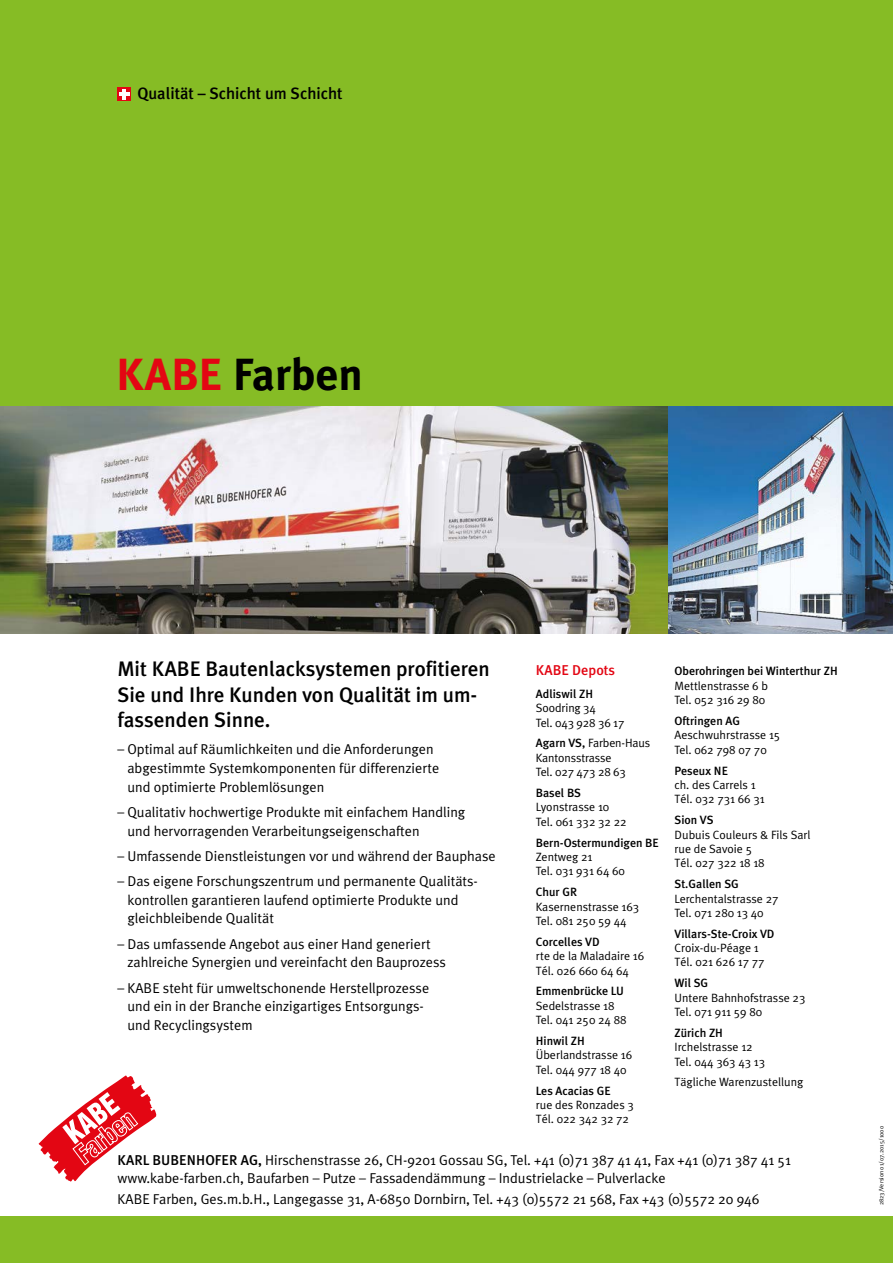
<style>
.page{position:relative;width:893px;height:1263px;background:#fff}
.page>*{position:absolute;margin:0;border:0;box-sizing:border-box;transform-origin:0 0}
.t1{font:700 45px "Meta Plus";color:#000}
.t2{font:500 21px/25.5px "Meta Plus";color:#000}
.t3{font:500 16.5px "Meta Plus";color:#000}
.t4{font:14.25px/18.8px "Meta Plus Normal";color:#000}
.t5{font:500 14.25px "Meta Plus";color:#e30613}
.t6{font:12px/14.4px "Meta Plus Normal";color:#000}
.t7{font:500 12px/14.4px "Meta Plus";color:#000}
.t8{font:6px "Meta Plus Normal";color:#000}
.s1{color:#e30613}
.s2{font-family:"Meta Plus";font-weight:500}
.s3{font-family:"Meta Plus Normal";font-weight:400}
</style>
<div class="page">
<svg style="left:39px;top:1075px;width:117px;height:107px"></svg>
<div style="left:0;top:1216px;width:893px;height:47px;background:#86bc25"></div>
<div style="left:0;top:0;width:893px;height:604px;background:#86bc25"></div>
<img style="left:0;top:406px;width:893px;height:228px">
<svg style="left:118px;top:87px;width:13px;height:14px"></svg>
<svg style="left:119px;top:89px;width:11px;height:10px"></svg>
<p class="t3" style="left:137px;top:84px;width:207px">Qualität – Schicht um Schicht</p>
<p class="t1" style="left:116px;top:349px;width:248px"><span class="s1">KABE</span> Farben</p>
<p class="t2" style="left:117px;top:656px;width:374px">Mit KABE Bautenlacksystemen profitieren<br>Sie und Ihre Kunden von Qualität im um&shy;fassenden Sinne.</p>
<p class="t4" style="left:127px;top:740px;width:313px;text-indent:-10px">– Optimal auf Räumlichkeiten und die Anforderungen abgestimmte Systemkomponenten für differenzierte und optimierte Problemlösungen</p>
<p class="t4" style="left:127px;top:802px;width:339px;text-indent:-10px">– Qualitativ hochwertige Produkte mit einfachem Handling und hervorragenden Verarbeitungseigenschaften</p>
<p class="t4" style="left:117px;top:846px;width:380px">– Umfassende Dienstleistungen vor und während der Bauphase</p>
<p class="t4" style="left:127px;top:871px;width:352px;text-indent:-10px">– Das eigene Forschungszentrum und permanente Qualitäts&shy;kontrollen garantieren laufend optimierte Produkte und gleichbleibende Qualität</p>
<p class="t4" style="left:127px;top:934px;width:320px;text-indent:-10px">– Das umfassende Angebot aus einer Hand generiert zahlreiche Synergien und vereinfacht den Bauprozess</p>
<p class="t4" style="left:127px;top:978px;width:303px;text-indent:-10px">– KABE steht für umweltschonende Herstellprozesse und ein in der Branche einzigartiges Entsorgungs&shy;und Recyclingsystem</p>
<p class="t5" style="left:536px;top:662px;width:81px">KABE Depots</p>
<p class="t6" style="left:536px;top:686px;width:90px"><span class="s2">Adliswil ZH<br></span>Soodring 34<br>Tel. 043 928 36 17</p>
<p class="t6" style="left:536px;top:736px;width:116px"><span class="s2">Agarn VS,</span> Farben-Haus<br>Kantonsstrasse<br>Tel. 027 473 28 63</p>
<p class="t6" style="left:536px;top:785px;width:92px"><span class="s2">Basel BS<br></span>Lyonstrasse 10<br>Tel. 061 332 32 22</p>
<p class="t6" style="left:536px;top:835px;width:125px"><span class="s2">Bern-Ostermundigen BE<br></span>Zentweg 21<br>Tel. 031 931 64 60</p>
<p class="t6" style="left:536px;top:885px;width:105px"><span class="s2">Chur GR<br></span>Kasernenstrasse 163<br>Tel. 081 250 59 44</p>
<p class="t6" style="left:536px;top:934px;width:110px"><span class="s2">Corcelles VD<br></span>rte de la Maladaire 16<br>Tél. 026 660 64 64</p>
<p class="t6" style="left:536px;top:984px;width:92px"><span class="s2">Emmenbrücke LU<br></span>Sedelstrasse 18<br>Tel. 041 250 24 88</p>
<p class="t6" style="left:536px;top:1033px;width:98px"><span class="s2">Hinwil ZH<br></span>Überlandstrasse 16<br>Tel. 044 977 18 40</p>
<p class="t6" style="left:536px;top:1083px;width:100px"><span class="s2">Les Acacias GE<br></span>rue des Ronzades 3<br>Tél. 022 342 32 72</p>
<p class="t7" style="left:674px;top:664px;width:165px">Oberohringen bei Winterthur ZH<br><span class="s3">Mettlenstrasse 6 b</span></p>
<p class="t6" style="left:674px;top:693px;width:92px">Tel. 052 316 29 80</p>
<p class="t6" style="left:674px;top:713px;width:107px"><span class="s2">Oftringen AG<br></span>Aeschwuhrstrasse 15<br>Tel. 062 798 07 70</p>
<p class="t6" style="left:674px;top:763px;width:92px"><span class="s2">Peseux NE<br></span>ch. des Carrels 1<br>Tél. 032 731 66 31</p>
<p class="t6" style="left:674px;top:813px;width:138px"><span class="s2">Sion VS<br></span>Dubuis Couleurs &amp; Fils Sarl rue de Savoie 5<br>Tél. 027 322 18 18</p>
<p class="t6" style="left:674px;top:876px;width:106px"><span class="s2">St.Gallen SG<br></span>Lerchentalstrasse 27<br>Tel. 071 280 13 40</p>
<p class="t6" style="left:674px;top:926px;width:102px"><span class="s2">Villars-Ste-Croix VD<br></span>Croix-du-Péage 1<br>Tél. 021 626 17 77</p>
<p class="t6" style="left:674px;top:976px;width:132px"><span class="s2">Wil SG<br></span>Untere Bahnhofstrasse 23<br>Tel. 071 911 59 80</p>
<p class="t6" style="left:674px;top:1025px;width:92px"><span class="s2">Zürich ZH<br></span>Irchelstrasse 12<br>Tel. 044 363 43 13</p>
<p class="t6" style="left:674px;top:1075px;width:130px">Tägliche Warenzustellung</p>
<p class="t4" style="left:117px;top:1152px;width:675px;line-height:17.1px"><span class="s2">KARL BUBENHOFER AG,</span> Hirschenstrasse 26, CH-9201 Gossau SG, Tel. +41 (0)71 387 41 41, Fax +41 (0)71 387 41 51 www.kabe-farben.ch, Baufarben – Putze – Fassadendämmung – Industrielacke – Pulverlacke</p>
<p class="t4" style="left:117px;top:1189px;width:644px">KABE Farben, Ges.m.b.H., Langegasse 31, A-6850 Dornbirn, Tel. +43 (0)5572 21 568, Fax +43 (0)5572 20 946</p>
<p class="t8" style="left:878px;top:1205px;width:80px;rotate:-90deg">2823/Version 01/07.2015/1000</p>
</div>
